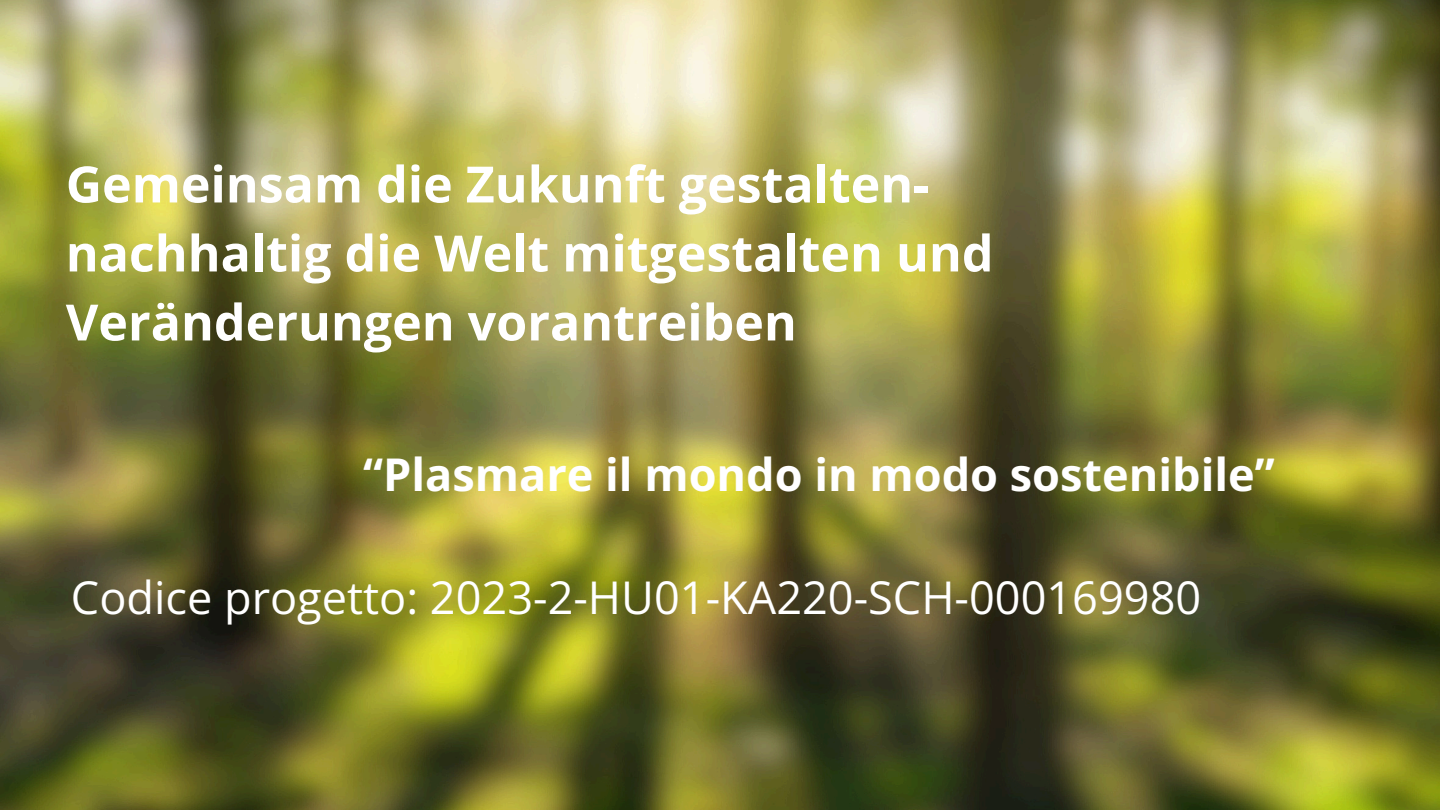
<style>
.page{position:relative;width:1440px;height:810px;background:#fff}
.page>*{position:absolute;margin:0;border:0;box-sizing:border-box;transform-origin:0 0}
.t1{font:700 50.1px/69px "Open Sans";color:#fff}
.t2{font:45.1px "Open Sans";color:#fff}
.t3{font:700 45.1px "Open Sans";color:#fff}
</style>
<div class="page">
<img style="left:0;top:0;width:1440px;height:810px">
<h1 class="t1" style="left:66px;top:149px;width:929px">Gemeinsam die Zukunft gestalten&shy;nachhaltig die Welt mitgestalten und<br>Veränderungen vorantreiben</h1>
<p class="t3" style="left:363px;top:443px;width:913px">“Plasmare il mondo in modo sostenibile”</p>
<h1 class="t2" style="left:71px;top:566px;width:1132px">Codice progetto: 2023-2-HU01-KA220-SCH-000169980</h1>
</div>
